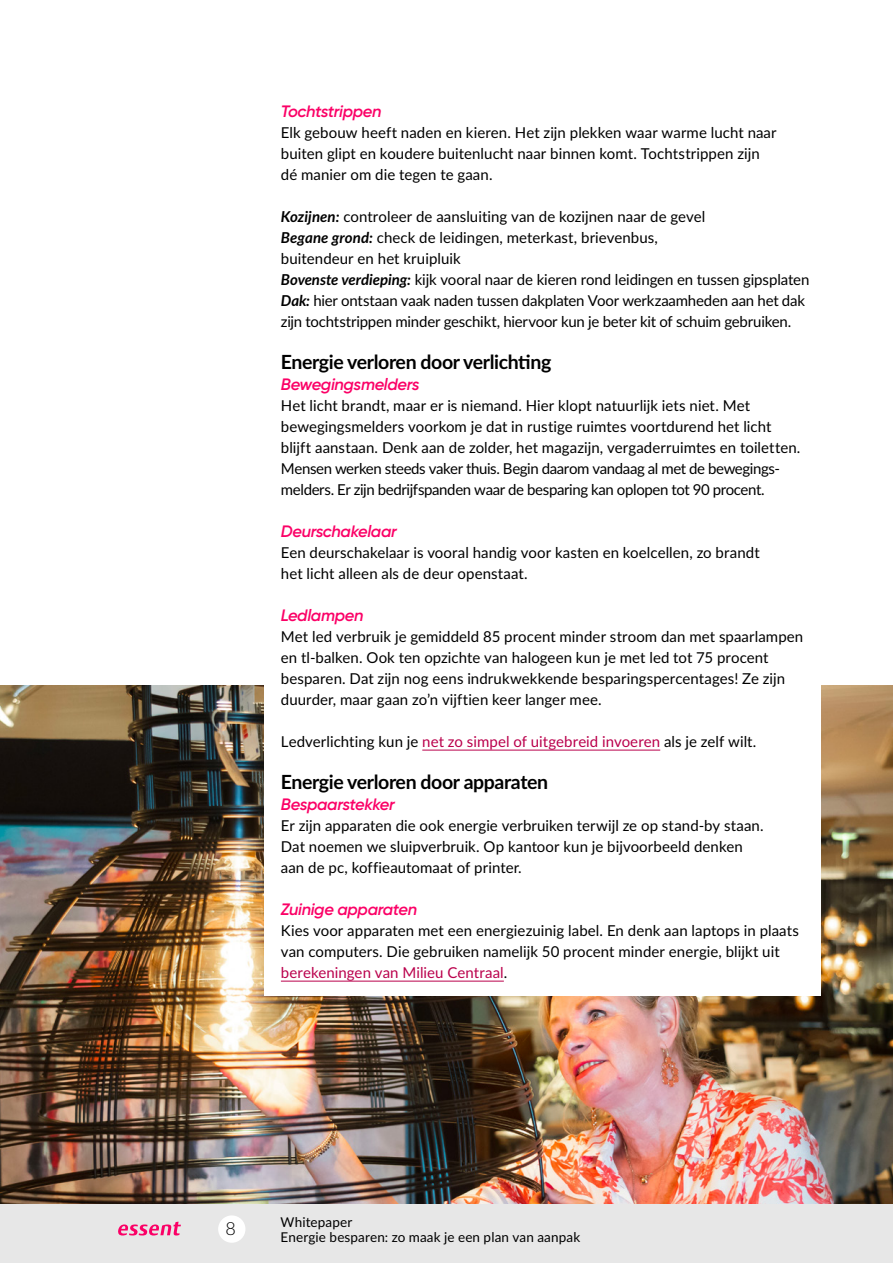
<style>
.page{position:relative;width:893px;height:1263px;background:#fff}
.page>*{position:absolute;margin:0;border:0;box-sizing:border-box;transform-origin:0 0}
.t1{font:700 19.5px "Lato";letter-spacing:-.02em;color:#000}
.t2{font:300 18px "Lato";color:#000}
.t3{font:italic 600 16.5px "Gilroy";letter-spacing:-.02em;color:#fb0066}
.t4{font:15px/21px "Lato";letter-spacing:.005em;color:#000}
.t5{font:13.5px/15px "Lato";letter-spacing:.01em;color:#000}
.s1{font-weight:700;font-style:italic}
.s2{color:#ba004c}
</style>
<div class="page">
<div style="left:0;top:1204px;width:893px;height:59px;background:#e7e7e7"></div>
<div style="left:218px;top:1215px;width:27px;height:28px;background:#fff;border-radius:50%"></div>
<svg style="left:118px;top:1222px;width:63px;height:13px"></svg>
<img style="left:0;top:685px;width:893px;height:518px">
<div style="left:264px;top:75px;width:557px;height:920px;background:#fff"></div>
<hr style="left:422px;top:750px;width:238px;height:1px;background:#ba004c">
<hr style="left:281px;top:981px;width:223px;height:1px;background:#ba004c">
<p class="t3" style="left:281px;top:101px;width:102px">Tochtstrippen</p>
<p class="t4" style="left:281px;top:121px;width:497px">Elk gebouw heeft naden en kieren. Het zijn plekken waar warme lucht naar buiten glipt en koudere buitenlucht naar binnen komt. Tochtstrippen zijn dé manier om die tegen te gaan.</p>
<p class="t4" style="left:281px;top:205px;width:530px"><span class="s1">Kozijnen:</span> controleer de aansluiting van de kozijnen naar de gevel<br><span class="s1">Begane grond:</span> check de leidingen, meterkast, brievenbus,<br>buitendeur en het kruipluik<br><span class="s1">Bovenste verdieping:</span> kijk vooral naar de kieren rond leidingen en tussen gipsplaten <span class="s1">Dak:</span> hier ontstaan vaak naden tussen dakplaten Voor werkzaamheden aan het dak zijn tochtstrippen minder geschikt, hiervoor kun je beter kit of schuim gebruiken.</p>
<h1 class="t1" style="left:281px;top:348px;width:272px">Energie verloren door verlichting</h1>
<p class="t3" style="left:281px;top:374px;width:140px">Bewegingsmelders</p>
<p class="t4" style="left:281px;top:394px;width:521px">Het licht brandt, maar er is niemand. Hier klopt natuurlijk iets niet. Met bewegingsmelders voorkom je dat in rustige ruimtes voortdurend het licht blijft aanstaan. Denk aan de zolder, het magazijn, vergaderruimtes en toiletten.<br>Mensen werken steeds vaker thuis. Begin daarom vandaag al met de bewegings&shy;melders. Er zijn bedrijfspanden waar de besparing kan oplopen tot 90 procent.</p>
<p class="t3" style="left:281px;top:521px;width:117px">Deurschakelaar</p>
<p class="t4" style="left:281px;top:541px;width:480px">Een deurschakelaar is vooral handig voor kasten en koelcellen, zo brandt het licht alleen als de deur openstaat.</p>
<p class="t3" style="left:281px;top:605px;width:84px">Ledlampen</p>
<p class="t4" style="left:281px;top:625px;width:524px">Met led verbruik je gemiddeld 85 procent minder stroom dan met spaarlampen en tl-balken. Ook ten opzichte van halogeen kun je met led tot 75 procent besparen. Dat zijn nog eens indrukwekkende besparingspercentages! Ze zijn duurder, maar gaan zo’n vijftien keer langer mee.</p>
<p class="t4" style="left:281px;top:730px;width:477px">Ledverlichting kun je <span class="s2">net zo simpel of uitgebreid invoeren</span> als je zelf wilt.</p>
<h1 class="t1" style="left:281px;top:768px;width:269px">Energie verloren door apparaten</h1>
<p class="t3" style="left:281px;top:794px;width:115px">Bespaarstekker</p>
<p class="t4" style="left:281px;top:814px;width:484px">Er zijn apparaten die ook energie verbruiken terwijl ze op stand-by staan.<br>Dat noemen we sluipverbruik. Op kantoor kun je bijvoorbeeld denken aan de pc, koffieautomaat of printer.</p>
<p class="t3" style="left:281px;top:899px;width:138px">Zuinige apparaten</p>
<p class="t4" style="left:281px;top:919px;width:520px">Kies voor apparaten met een energiezuinig label. En denk aan laptops in plaats van computers. Die gebruiken namelijk 50 procent minder energie, blijkt uit <span class="s2">berekeningen van Milieu Centraal</span>.</p>
<p class="t2" style="left:225px;top:1215px;width:12px">8</p>
<p class="t5" style="left:281px;top:1214px;width:301px">Whitepaper<br>Energie besparen: zo maak je een plan van aanpak</p>
</div>
